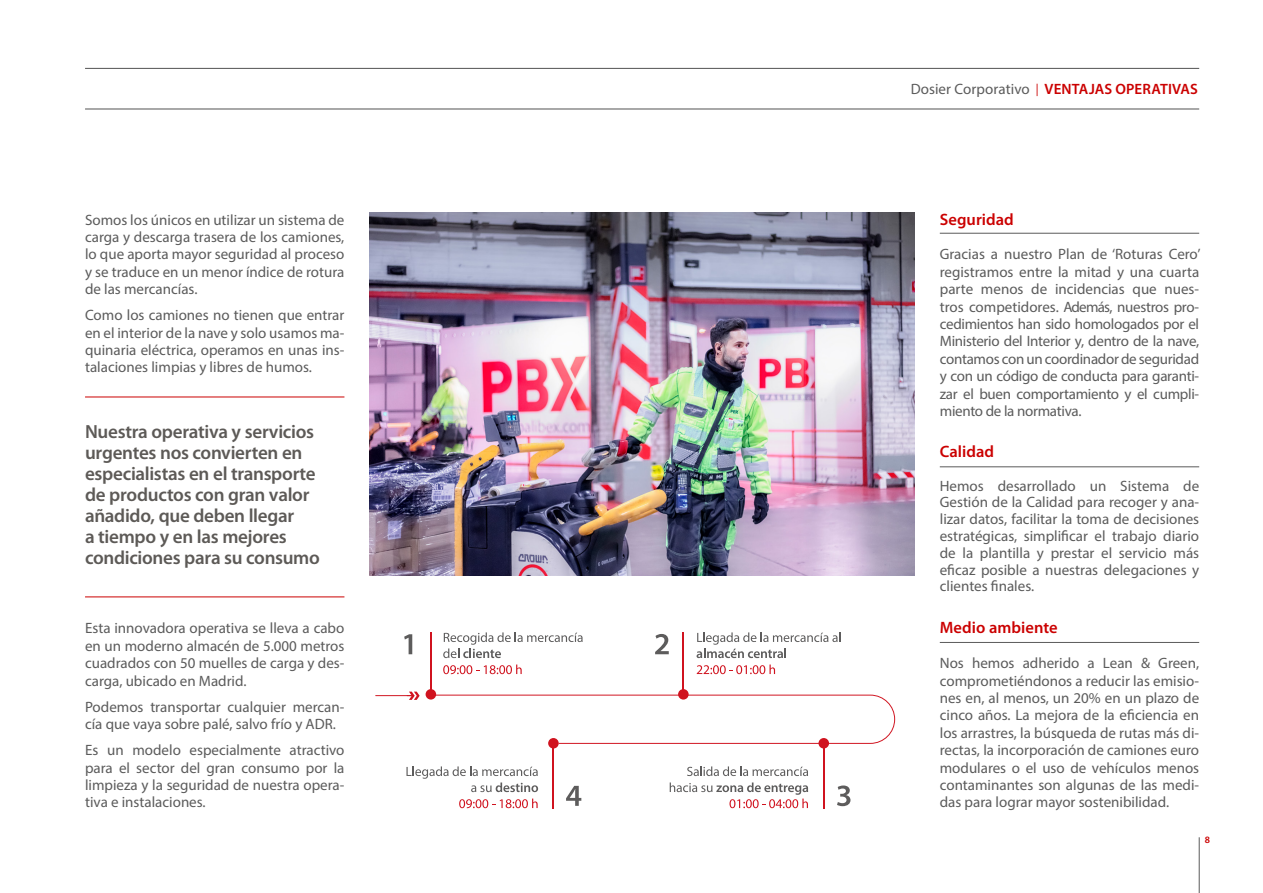
<style>
.page{position:relative;width:1263px;height:893px;background:#fff}
.page>*{position:absolute;margin:0;border:0;box-sizing:border-box;transform-origin:0 0}
.t1{font:600 19.05px/21px "Myriad Pro";letter-spacing:-.015em;color:#5d5a57}
.t2{font:600 16.5px "Myriad Pro";letter-spacing:.005em;color:#cb0000}
.t3{font:15px/17.4px "Myriad Pro";color:#5b5b5b;text-align:justify}
.t4{font:600 15px "Myriad Pro";letter-spacing:.01em;color:#cb0000}
.t5{font:600 9.75px "Myriad Pro";color:#cb0000}
.s1{font-weight:400;color:#5b5b5b}
.s2{font-weight:400;font-size:12.3px}
</style>
<div class="page">
<hr style="left:85px;top:108px;width:1114px;height:2px;background:#5b5b5b">
<hr style="left:85px;top:68px;width:1114px;height:1px;background:#5b5b5b">
<hr style="left:1199px;top:837px;width:1px;height:56px;background:#5b5b5b">
<hr style="left:940px;top:233px;width:259px;height:1px;background:#5b5b5b">
<hr style="left:940px;top:466px;width:259px;height:1px;background:#5b5b5b">
<hr style="left:940px;top:642px;width:259px;height:1px;background:#5b5b5b">
<hr style="left:85px;top:397px;width:259px;height:1px;background:#cb0000">
<hr style="left:85px;top:596px;width:259px;height:1px;background:#cb0000">
<img style="left:370px;top:213px;width:544px;height:363px">
<svg style="left:696px;top:632px;width:144px;height:26px"></svg>
<svg style="left:697px;top:664px;width:78px;height:10px"></svg>
<svg style="left:655px;top:634px;width:14px;height:20px"></svg>
<hr style="left:683px;top:632px;width:1px;height:58px;background:#d0131f">
<div style="left:678px;top:689px;width:11px;height:11px;background:#d0131f;border-radius:50%"></div>
<svg style="left:443px;top:632px;width:140px;height:26px"></svg>
<svg style="left:443px;top:664px;width:79px;height:10px"></svg>
<svg style="left:404px;top:634px;width:8px;height:20px"></svg>
<hr style="left:430px;top:632px;width:1px;height:58px;background:#d0131f">
<div style="left:426px;top:689px;width:10px;height:11px;background:#d0131f;border-radius:50%"></div>
<svg style="left:687px;top:766px;width:121px;height:10px"></svg>
<svg style="left:670px;top:782px;width:138px;height:26px"></svg>
<svg style="left:837px;top:785px;width:13px;height:21px"></svg>
<hr style="left:823px;top:742px;width:1px;height:66px;background:#d0131f">
<div style="left:818px;top:738px;width:11px;height:10px;background:#d0131f;border-radius:50%"></div>
<svg style="left:406px;top:766px;width:132px;height:26px"></svg>
<svg style="left:459px;top:798px;width:79px;height:10px"></svg>
<svg style="left:566px;top:786px;width:15px;height:20px"></svg>
<hr style="left:553px;top:742px;width:1px;height:66px;background:#d0131f">
<div style="left:548px;top:738px;width:11px;height:10px;background:#d0131f;border-radius:50%"></div>
<svg style="left:430px;top:695px;width:465px;height:49px"></svg>
<svg style="left:407px;top:692px;width:13px;height:8px"></svg>
<hr style="left:375px;top:695px;width:39px;height:1px;background:#d0131f">
<p class="t3" style="left:85px;top:211px;width:261px">Somos los únicos en utilizar un sistema de carga y descarga trasera de los camiones, lo que aporta mayor seguridad al proceso y se traduce en un menor índice de rotura de las mercancías.</p>
<p class="t3" style="left:85px;top:306px;width:261px">Como los camiones no tienen que entrar en el interior de la nave y solo usamos ma&shy;quinaria eléctrica, operamos en unas ins&shy;talaciones limpias y libres de humos.</p>
<p class="t1" style="left:85px;top:421px;width:236px">Nuestra operativa y servicios urgentes nos convierten en especialistas en el transporte de productos con gran valor añadido, que deben llegar<br>a tiempo y en las mejores condiciones para su consumo</p>
<p class="t3" style="left:85px;top:619px;width:261px">Esta innovadora operativa se lleva a cabo en un moderno almacén de 5.000 metros cuadrados con 50 muelles de carga y des&shy;carga, ubicado en Madrid.</p>
<p class="t3" style="left:85px;top:698px;width:261px">Podemos transportar cualquier mercan&shy;cía que vaya sobre palé, salvo frío y ADR.</p>
<p class="t3" style="left:85px;top:741px;width:261px">Es un modelo especialmente atractivo para el sector del gran consumo por la limpieza y la seguridad de nuestra opera&shy;tiva e instalaciones.</p>
<p class="t4" style="left:911px;top:80px;width:289px"><span class="s1">Dosier Corporativo</span> <span class="s2">|</span> VENTAJAS OPERATIVAS</p>
<p class="t2" style="left:940px;top:209px;width:76px">Seguridad</p>
<p class="t3" style="left:940px;top:245px;width:262px">Gracias a nuestro Plan de ‘Roturas Cero’ registramos entre la mitad y una cuarta parte menos de incidencias que nues&shy;tros competidores. Además, nuestros pro&shy;cedimientos han sido homologados por el Ministerio del Interior y, dentro de la nave, contamos con un coordinador de seguridad y con un código de conducta para garanti&shy;zar el buen comportamiento y el cumpli&shy;miento de la normativa.</p>
<p class="t2" style="left:940px;top:441px;width:56px">Calidad</p>
<p class="t3" style="left:940px;top:477px;width:261px;line-height:16.8px">Hemos desarrollado un Sistema de Gestión de la Calidad para recoger y ana&shy;lizar datos, facilitar la toma de decisiones estratégicas, simplificar el trabajo diario de la plantilla y prestar el servicio más eficaz posible a nuestras delegaciones y clientes finales.</p>
<p class="t2" style="left:940px;top:617px;width:119px">Medio ambiente</p>
<p class="t3" style="left:940px;top:654px;width:261px">Nos hemos adherido a Lean &amp; Green, comprometiéndonos a reducir las emisio&shy;nes en, al menos, un 20% en un plazo de cinco años. La mejora de la eficiencia en los arrastres, la búsqueda de rutas más di&shy;rectas, la incorporación de camiones euro modulares o el uso de vehículos menos contaminantes son algunas de las medi&shy;das para lograr mayor sostenibilidad.</p>
<p class="t5" style="left:1205px;top:834px;width:7px">8</p>
</div>
